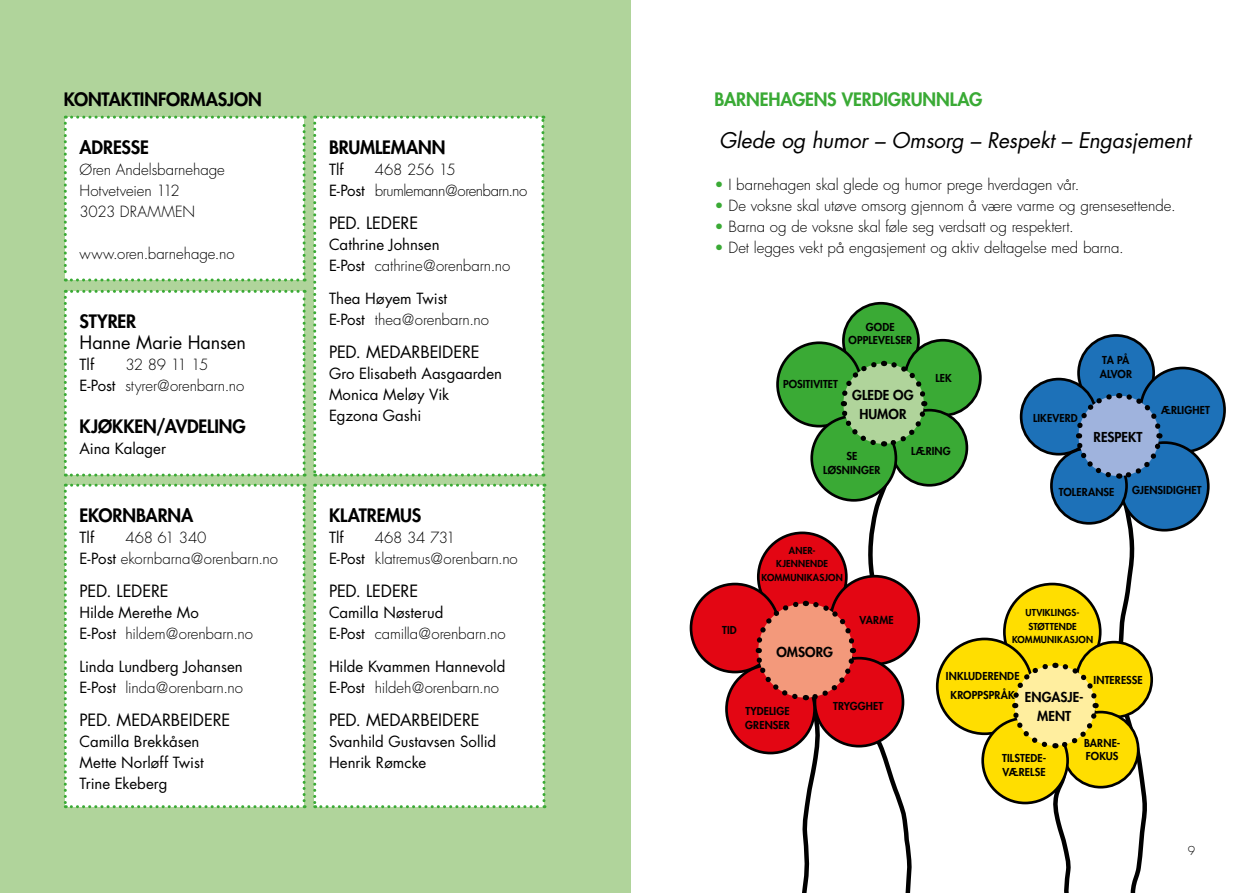
<style>
.page{position:relative;width:1259px;height:893px;background:#fff}
.page>*{position:absolute;margin:0;border:0;box-sizing:border-box;transform-origin:0 0}
.t1{font:italic 21px "Futura";letter-spacing:-.005em;color:#000}
.t2{font:800 18px "Futura";letter-spacing:-.005em;color:#000}
.t3{font:800 18px "Futura";letter-spacing:-.005em;color:#3aaa35}
.t4{font:18px "Futura";letter-spacing:-.01em;color:#000}
.t5{font:16.5px "Futura";letter-spacing:-.01em;color:#000}
.t6{font:15px/21px "Futura";color:#000}
.t7{font:300 15px/21px "Futura";letter-spacing:-.005em;color:#000}
.t8{font:300 15px/21px "Futura";letter-spacing:-.035em;color:#000}
.t9{font:800 13.35px/18.8px "Futura";letter-spacing:.005em;color:#000;text-align:center}
.t10{font:300 12px "Futura";color:#000}
.t11{font:800 10.65px/13.4px "Futura";letter-spacing:.01em;color:#000;text-align:center}
.t12{font:800 10.65px/13.4px "Futura";letter-spacing:-.025em;color:#000}
.t13{font:800 9.3px/13.4px "Futura";letter-spacing:.015em;color:#000;text-align:center}
.s1{font-weight:400}
.s2{font-weight:300}
.s3{color:#3aaa35}
</style>
<div class="page">
<div style="left:0;top:0;width:630px;height:893px;background:#b0d49b"></div>
<svg style="left:64px;top:290px;width:242px;height:187px;background:#f6faf5"></svg>
<div style="left:64px;top:116px;width:242px;height:165px;background:#fff"></div>
<div style="left:313px;top:116px;width:231px;height:361px;background:#fff"></div>
<div style="left:64px;top:484px;width:242px;height:324px;background:#fff"></div>
<div style="left:313px;top:484px;width:232px;height:324px;background:#fff"></div>
<div style="left:1078px;top:335px;width:75px;height:76px;background:#1d71b8;border-radius:50%"></div>
<div style="left:1077px;top:334px;width:78px;height:78px;border:3px solid #000;border-radius:50%"></div>
<div style="left:1140px;top:368px;width:84px;height:84px;background:#1d71b8;border-radius:50%"></div>
<div style="left:1139px;top:367px;width:87px;height:86px;border:3px solid #000;border-radius:50%"></div>
<svg style="left:1021px;top:379px;width:75px;height:75px"></svg>
<div style="left:1120px;top:443px;width:88px;height:87px;background:#1d71b8;border-radius:50%"></div>
<div style="left:1119px;top:441px;width:90px;height:90px;border:3px solid #000;border-radius:50%"></div>
<div style="left:843px;top:303px;width:75px;height:75px;background:#3aaa35;border-radius:50%"></div>
<div style="left:842px;top:302px;width:78px;height:78px;border:3px solid #000;border-radius:50%"></div>
<div style="left:905px;top:340px;width:75px;height:75px;background:#3aaa35;border-radius:50%"></div>
<div style="left:904px;top:339px;width:77px;height:78px;border:3px solid #000;border-radius:50%"></div>
<svg style="left:777px;top:343px;width:84px;height:83px"></svg>
<div style="left:891px;top:410px;width:76px;height:75px;background:#3aaa35;border-radius:50%"></div>
<div style="left:890px;top:409px;width:78px;height:78px;border:3px solid #000;border-radius:50%"></div>
<div style="left:937px;top:639px;width:95px;height:95px;background:#ffde00;border-radius:50%"></div>
<div style="left:936px;top:638px;width:97px;height:97px;border:3px solid #000;border-radius:50%"></div>
<div style="left:982px;top:718px;width:85px;height:85px;background:#ffde00;border-radius:50%"></div>
<svg style="left:1009px;top:390px;width:155px;height:503px"></svg>
<div style="left:691px;top:584px;width:88px;height:88px;background:#e30613;border-radius:50%"></div>
<div style="left:689px;top:583px;width:91px;height:90px;border:3px solid #000;border-radius:50%"></div>
<div style="left:726px;top:665px;width:88px;height:88px;background:#e30613;border-radius:50%"></div>
<svg style="left:752px;top:358px;width:177px;height:535px"></svg>
<p class="t2" style="left:64px;top:88px;width:199px">KONTAKTINFORMASJON</p>
<p class="t2" style="left:80px;top:136px;width:71px">ADRESSE</p>
<p class="t7" style="left:80px;top:159px;width:147px">Øren Andelsbarnehage<br>Hotvetveien 112<br>3023 DRAMMEN</p>
<p class="t7" style="left:80px;top:243px;width:157px">www.oren.barnehage.no</p>
<p class="t2" style="left:80px;top:310px;width:58px">STYRER</p>
<p class="t4" style="left:80px;top:331px;width:168px">Hanne Marie Hansen</p>
<p class="t6" style="left:80px;top:354px;width:16px">Tlf</p>
<p class="t7" style="left:80px;top:355px;width:166px;text-indent:46px">32 89 11 15<br><span class="s1">E-Post</span> styrer@orenbarn.no</p>
<p class="t2" style="left:80px;top:415px;width:168px">KJØKKEN/AVDELING</p>
<p class="t6" style="left:80px;top:438px;width:88px">Aina Kalager</p>
<p class="t2" style="left:80px;top:504px;width:115px">EKORNBARNA</p>
<p class="t6" style="left:80px;top:527px;width:16px">Tlf</p>
<p class="t7" style="left:80px;top:527px;width:200px;text-indent:46px">468 61 340<br><span class="s1">E-Post</span> ekornbarna@orenbarn.no</p>
<p class="t5" style="left:80px;top:580px;width:91px">PED. LEDERE</p>
<p class="t6" style="left:80px;top:602px;width:175px">Hilde Merethe Mo<br>E-Post <span class="s2">hildem@orenbarn.no</span></p>
<p class="t6" style="left:80px;top:656px;width:165px">Linda Lundberg Johansen<br>E-Post <span class="s2">linda@orenbarn.no</span></p>
<p class="t5" style="left:80px;top:709px;width:152px">PED. MEDARBEIDERE</p>
<p class="t6" style="left:80px;top:731px;width:126px">Camilla Brekkåsen<br>Mette Norløff Twist<br>Trine Ekeberg</p>
<p class="t2" style="left:329px;top:136px;width:118px">BRUMLEMANN</p>
<p class="t6" style="left:329px;top:159px;width:16px">Tlf</p>
<p class="t8" style="left:329px;top:159px;width:200px;text-indent:46px">468 256 15<br><span class="s1">E-Post</span> brumlemann@orenbarn.no</p>
<p class="t5" style="left:329px;top:212px;width:91px">PED. LEDERE</p>
<p class="t6" style="left:329px;top:234px;width:183px">Cathrine Johnsen<br>E-Post <span class="s2">cathrine@orenbarn.no</span></p>
<p class="t6" style="left:329px;top:288px;width:161px">Thea Høyem Twist<br>E-Post <span class="s2">thea@orenbarn.no</span></p>
<p class="t5" style="left:329px;top:341px;width:152px">PED. MEDARBEIDERE</p>
<p class="t6" style="left:329px;top:363px;width:175px">Gro Elisabeth Aasgaarden<br>Monica Meløy Vik<br>Egzona Gashi</p>
<p class="t2" style="left:329px;top:504px;width:94px">KLATREMUS</p>
<p class="t6" style="left:329px;top:527px;width:16px">Tlf</p>
<p class="t7" style="left:329px;top:527px;width:190px;text-indent:46px">468 34 731<br><span class="s1">E-Post</span> klatremus@orenbarn.no</p>
<p class="t5" style="left:329px;top:580px;width:91px">PED. LEDERE</p>
<p class="t6" style="left:329px;top:602px;width:178px">Camilla Nøsterud<br>E-Post <span class="s2">camilla@orenbarn.no</span></p>
<p class="t6" style="left:329px;top:656px;width:178px">Hilde Kvammen Hannevold<br>E-Post <span class="s2">hildeh@orenbarn.no</span></p>
<p class="t5" style="left:329px;top:709px;width:152px">PED. MEDARBEIDERE</p>
<p class="t6" style="left:329px;top:731px;width:169px">Svanhild Gustavsen Sollid<br>Henrik Rømcke</p>
<p class="t3" style="left:714px;top:88px;width:269px">BARNEHAGENS VERDIGRUNNLAG</p>
<h1 class="t1" style="left:719px;top:127px;width:473px">Glede og humor – Omsorg – Respekt – Engasjement</h1>
<p class="t7" style="left:714px;top:175px;width:366px"><span class="s3">•</span> I barnehagen skal glede og humor prege hverdagen vår.</p>
<p class="t7" style="left:714px;top:196px;width:462px"><span class="s3">•</span> De voksne skal utøve omsorg gjennom å være varme og grensesettende.</p>
<p class="t7" style="left:714px;top:217px;width:361px"><span class="s3">•</span> Barna og de voksne skal føle seg verdsatt og respektert.</p>
<p class="t7" style="left:714px;top:238px;width:411px"><span class="s3">•</span> Det legges vekt på engasjement og aktiv deltagelse med barna.</p>
<p class="t11" style="left:848px;top:320px;width:65px">GODE<br>OPPLEVELSER</p>
<p class="t11" style="left:783px;top:378px;width:57px">POSITIVITET</p>
<p class="t9" style="left:852px;top:386px;width:63px">GLEDE OG<br>HUMOR</p>
<p class="t11" style="left:935px;top:371px;width:18px">LEK</p>
<p class="t11" style="left:823px;top:450px;width:59px">SE<br>LØSNINGER</p>
<p class="t11" style="left:911px;top:444px;width:41px">LÆRING</p>
<p class="t11" style="left:1033px;top:412px;width:46px">LIKEVERD</p>
<p class="t12" style="left:1099px;top:354px;width:34px">TA PÅ<br>ALVOR</p>
<p class="t9" style="left:1093px;top:428px;width:51px">RESPEKT</p>
<p class="t11" style="left:1161px;top:403px;width:50px">ÆRLIGHET</p>
<p class="t11" style="left:1058px;top:486px;width:57px">TOLERANSE</p>
<p class="t11" style="left:1132px;top:484px;width:71px">GJENSIDIGHET</p>
<p class="t11" style="left:722px;top:623px;width:16px">TID</p>
<p class="t13" style="left:761px;top:544px;width:83px">ANER-<br>KJENNENDE<br>KOMMUNIKASJON</p>
<p class="t9" style="left:776px;top:642px;width:58px">OMSORG</p>
<p class="t11" style="left:859px;top:614px;width:36px">VARME</p>
<p class="t11" style="left:745px;top:705px;width:46px;text-align:left">TYDELIGE<br>GRENSER</p>
<p class="t11" style="left:833px;top:699px;width:52px">TRYGGHET</p>
<p class="t13" style="left:1012px;top:606px;width:83px">UTVIKLINGS-<br>STØTTENDE<br>KOMMUNIKASJON</p>
<p class="t11" style="left:946px;top:667px;width:75px;line-height:18.8px">INKLUDERENDE<br>KROPPSPRÅK</p>
<p class="t9" style="left:1025px;top:688px;width:60px">ENGASJE-<br>MENT</p>
<p class="t11" style="left:1093px;top:673px;width:51px">INTERESSE</p>
<p class="t11" style="left:1084px;top:736px;width:38px">BARNE-</p>
<p class="t11" style="left:1002px;top:752px;width:46px">TILSTEDE-</p>
<p class="t11" style="left:1086px;top:749px;width:34px">FOKUS</p>
<p class="t11" style="left:1002px;top:765px;width:45px">VÆRELSE</p>
<p class="t10" style="left:1187px;top:843px;width:9px">9</p>
</div>
